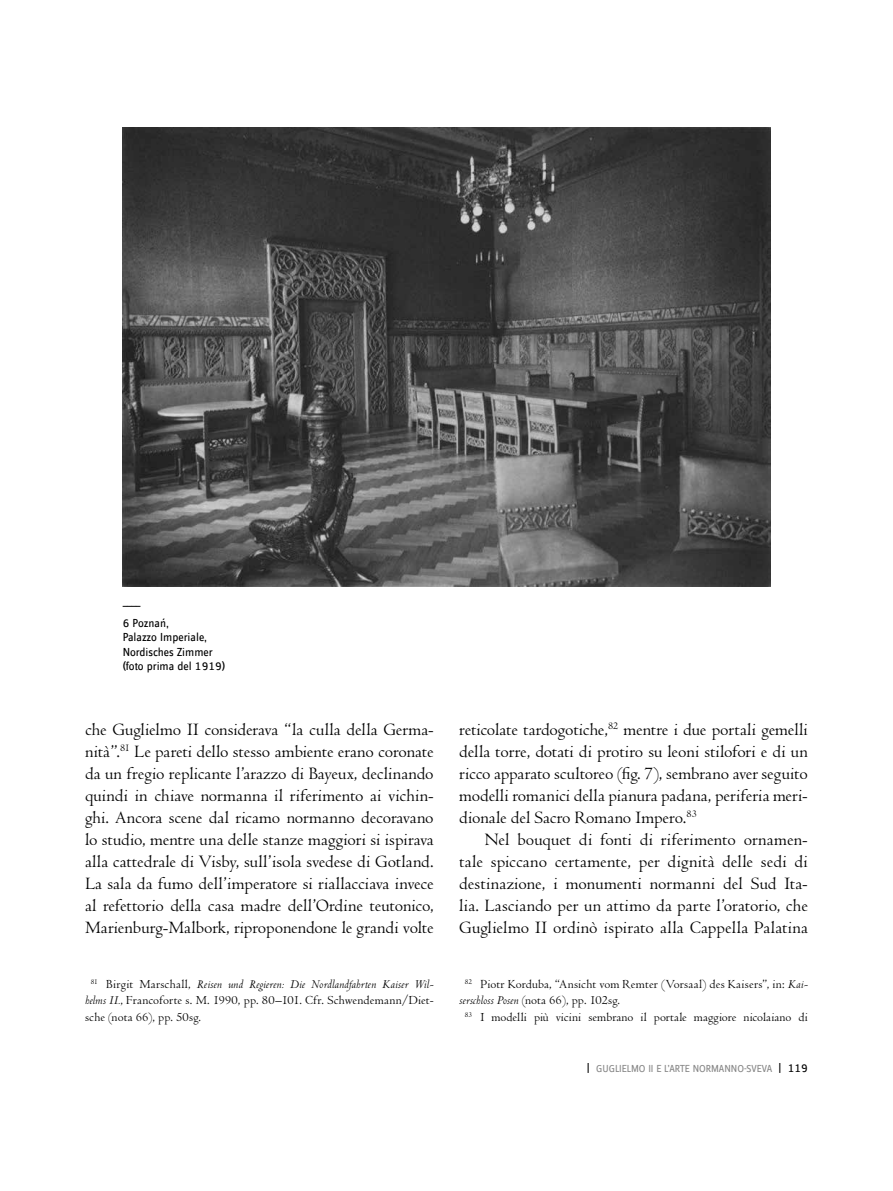
<style>
.page{position:relative;width:893px;height:1191px;background:#fff}
.page>*{position:absolute;margin:0;border:0;box-sizing:border-box;transform-origin:0 0}
.t1{font:18px/21.9px "Centaur MT Pro";letter-spacing:.005em;color:#000;text-align:justify}
.t2{font:12.75px/16.5px "Centaur MT Pro";letter-spacing:.01em;color:#000;text-align:justify}
.t3{font:12px/14.4px "Zine Sans Display Offc";color:#000}
.t4{font:10.5px "Zine Sans Display Offc";color:#878787}
.s1{font-style:italic}
.s2{font-size:12px;color:#000}
</style>
<div class="page">
<img style="left:123px;top:128px;width:647px;height:459px">
<p class="t3" style="left:123px;top:589px;width:48px;line-height:23px">____<br>6 Poznan´,</p>
<p class="t3" style="left:123px;top:631px;width:104px">Palazzo Imperiale,<br>Nordisches Zimmer (foto prima del 1919)</p>
<p class="t1" style="left:85px;top:719px;width:350px">che Guglielmo II considerava “la culla della Germa&shy;nità”.<sup>81</sup> Le pareti dello stesso ambiente erano coronate da un fregio replicante l’arazzo di Bayeux, declinando quindi in chiave normanna il riferimento ai vichin&shy;ghi. Ancora scene dal ricamo normanno decoravano lo studio, mentre una delle stanze maggiori si ispirava alla cattedrale di Visby, sull’isola svedese di Gotland.<br>La sala da fumo dell’imperatore si riallacciava invece al refettorio della casa madre dell’Ordine teutonico, Marienburg-Malbork, riproponendone le grandi volte</p>
<p class="t1" style="left:459px;top:719px;width:350px">reticolate tardogotiche,<sup>82</sup> mentre i due portali gemelli della torre, dotati di protiro su leoni stilofori e di un ricco apparato scultoreo (fig. 7), sembrano aver seguito modelli romanici della pianura padana, periferia meri&shy;dionale del Sacro Romano Impero.<sup>83</sup></p>
<p class="t1" style="left:459px;top:828px;width:350px;text-indent:26px">Nel bouquet di fonti di riferimento ornamen&shy;tale spiccano certamente, per dignità delle sedi di destinazione, i monumenti normanni del Sud Ita&shy;lia. Lasciando per un attimo da parte l’oratorio, che Guglielmo II ordinò ispirato alla Cappella Palatina</p>
<p class="t2" style="left:85px;top:976px;width:350px;text-indent:6px"><sup>81</sup> Birgit Marschall, <span class="s1">Reisen und Regieren: Die Nordlandfahrten Kaiser Wil&shy;helms II.</span>, Francoforte s. M. 1990, pp. 80–101. Cfr. Schwendemann/Diet&shy;sche (nota 66), pp. 50sg.</p>
<p class="t2" style="left:465px;top:976px;width:345px"><sup>82</sup> Piotr Korduba, “Ansicht vom Remter (Vorsaal) des Kaisers”, in: <span class="s1">Kai-</span></p>
<p class="t2" style="left:459px;top:992px;width:162px"><span class="s1">serschloss Posen</span> (nota 66), pp. 102sg.</p>
<p class="t2" style="left:465px;top:1009px;width:345px"><sup>83</sup> I modelli più vicini sembrano il portale maggiore nicolaiano di</p>
<p class="t4" style="left:587px;top:1064px;width:222px"><span class="s2">|</span> GUGLIELMO II E L’ARTE NORMANNO-SVEVA <span class="s2">| 119</span></p>
</div>
